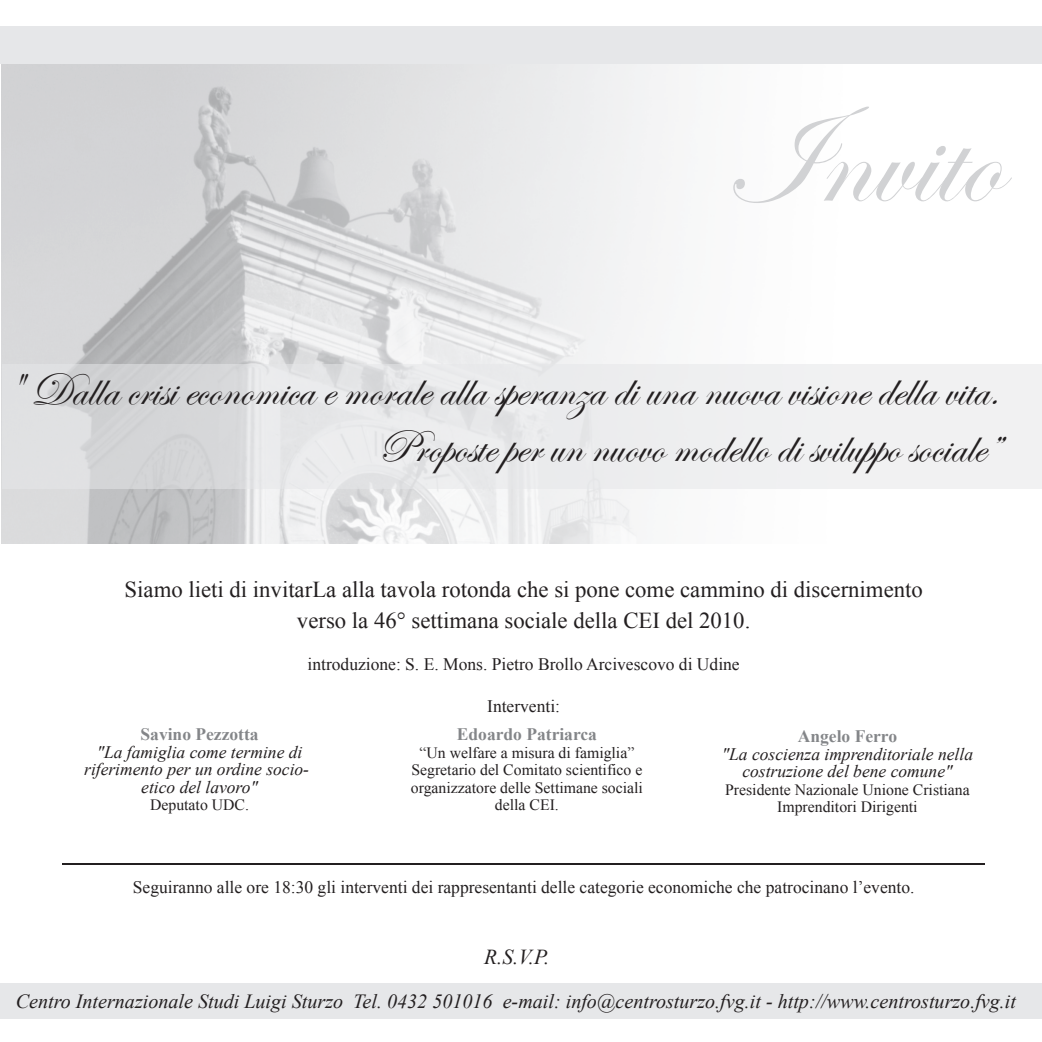
<style>
.page{position:relative;width:1042px;height:1042px;background:#fff}
.page>*{position:absolute;margin:0;border:0;box-sizing:border-box;transform-origin:0 0}
.t1{font:143.15px "Edwardian Script ITC";color:#d1d2d4}
.t2{font:47.07px/56.5px "Edwardian Script ITC";color:#231f20;text-align:right}
.t3{font:22.75px/31.5px "Times New Roman";color:#231f20;text-align:center}
.t4{font:italic 21.35px "Times New Roman";color:#231f20}
.t5{font:italic 20.12px "Times New Roman";color:#231f20}
.t6{font:17.5px "Times New Roman";color:#231f20}
.t7{font:italic 17.5px/17.5px "Times New Roman";color:#231f20;text-align:center}
.t8{font:700 17.5px "Times New Roman";color:#848689}
.t9{font:15.75px/17.5px "Times New Roman";color:#231f20;text-align:center}
.s1{font-weight:700;font-style:normal;color:#848689}
</style>
<div class="page">
<img style="left:2px;top:64px;width:1040px;height:479px">
<div style="left:0;top:983px;width:1042px;height:35px;background:#e6e7e9"></div>
<div style="left:0;top:26px;width:1042px;height:38px;background:#e6e7e9"></div>
<hr style="left:62px;top:863px;width:923px;height:2px;background:#231f20">
<div style="left:2px;top:364px;width:1040px;height:124px;background:linear-gradient(to right,#d8d9db,#f6f6f7)"></div>
<p class="t1" style="left:723px;top:78px;width:277px">Invito</p>
<p class="t2" style="left:0;top:364px;width:1000px">" Dalla crisi economica e morale alla speranza di una nuova visione della vita.<br>Proposte per un nuovo modello di sviluppo sociale”</p>
<p class="t3" style="left:125px;top:573px;width:800px">Siamo lieti di invitarLa alla tavola rotonda che si pone come cammino di discernimento verso la 46° settimana sociale della CEI del 2010.</p>
<p class="t6" style="left:307px;top:652px;width:434px">introduzione: S. E. Mons. Pietro Brollo Arcivescovo di Udine</p>
<p class="t6" style="left:487px;top:694px;width:74px">Interventi:</p>
<p class="t7" style="left:84px;top:725px;width:226px"><span class="s1">Savino Pezzotta<br></span>"La famiglia come termine di riferimento per un ordine socio&shy;etico del lavoro"</p>
<p class="t9" style="left:150px;top:796px;width:100px">Deputato UDC.</p>
<p class="t8" style="left:457px;top:722px;width:142px">Edoardo Patriarca</p>
<p class="t9" style="left:411px;top:743px;width:233px">“Un welfare a misura di famiglia”<br>Segretario del Comitato scientifico e organizzatore delle Settimane sociali della CEI.</p>
<p class="t7" style="left:722px;top:727px;width:253px"><span class="s1">Angelo Ferro<br></span>"La coscienza imprenditoriale nella costruzione del bene comune"</p>
<p class="t9" style="left:725px;top:780px;width:246px">Presidente Nazionale Unione Cristiana<br>Imprenditori Dirigenti</p>
<p class="t6" style="left:133px;top:875px;width:783px">Seguiranno alle ore 18:30 gli interventi dei rappresentanti delle categorie economiche che patrocinano l’evento.</p>
<p class="t4" style="left:484px;top:942px;width:67px">R.S.V.P.</p>
<p class="t5" style="left:16px;top:988px;width:1002px">Centro Internazionale Studi Luigi Sturzo Tel. 0432 501016 e-mail: info@centrosturzo.fvg.it - http://www.centrosturzo.fvg.it</p>
</div>
